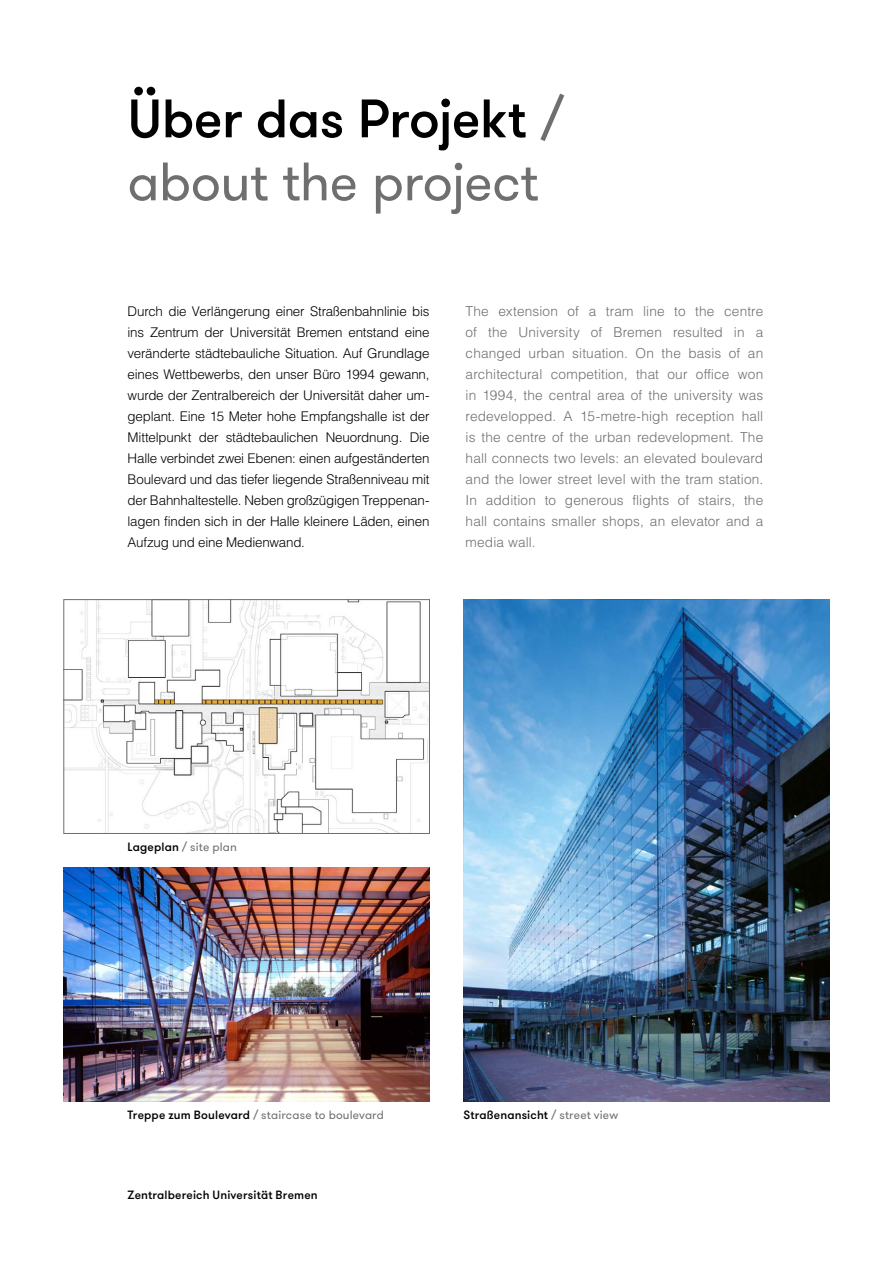
<style>
.page{position:relative;width:893px;height:1263px;background:#fff}
.page>*{position:absolute;margin:0;border:0;box-sizing:border-box;transform-origin:0 0}
.t1{font:54px/63px "GT Walsheim";letter-spacing:-.01em;color:#706f6f}
.t2{font:300 13.65px/21px "Helvetica LT Pro";letter-spacing:.01em;color:#706f6f;text-align:justify}
.t3{font:300 13.35px/21px "Helvetica LT Pro";letter-spacing:-.015em;color:#000;text-align:justify}
.t4{font:500 12px "GT Walsheim";letter-spacing:.01em;color:#000}
.t5{font:12px "GT Walsheim";letter-spacing:.01em;color:#706f6f}
.s1{font-weight:500;color:#000}
.s2{font-weight:400;color:#706f6f}
</style>
<div class="page">
<img style="left:463px;top:600px;width:366px;height:501px">
<img style="left:64px;top:867px;width:365px;height:234px">
<img style="left:66px;top:601px;width:362px;height:230px">
<div style="left:64px;top:599px;width:366px;height:234px;border:1px solid #706f6f"></div>
<h1 class="t1" style="left:128px;top:88px;width:438px"><span class="s1">Über das Projekt</span> / about the project</h1>
<p class="t3" style="left:128px;top:300px;width:303px">Durch die Verlängerung einer Straßenbahnlinie bis ins Zentrum der Universität Bremen entstand eine veränderte städtebauliche Situation. Auf Grundlage eines Wettbewerbs, den unser Büro 1994 gewann, wurde der Zentralbereich der Universität daher um&shy;geplant. Eine 15 Meter hohe Empfangshalle ist der Mittelpunkt der städtebaulichen Neuordnung. Die Halle verbindet zwei Ebenen: einen aufgeständerten Boulevard und das tiefer liegende Straßenniveau mit der Bahnhaltestelle. Neben großzügigen Treppenan&shy;lagen finden sich in der Halle kleinere Läden, einen Aufzug und eine Medienwand.</p>
<p class="t2" style="left:466px;top:300px;width:299px">The extension of a tram line to the centre of the University of Bremen resulted in a changed urban situation. On the basis of an architectural competition, that our office won in 1994, the central area of the university was redevelopped. A 15-metre-high reception hall is the centre of the urban redevelopment. The hall connects two levels: an elevated boulevard and the lower street level with the tram station.<br>In addition to generous flights of stairs, the hall contains smaller shops, an elevator and a media wall.</p>
<p class="t5" style="left:128px;top:839px;width:111px"><span class="s1">Lageplan</span> / site plan</p>
<p class="t5" style="left:128px;top:1107px;width:258px"><span class="s1">Treppe zum Boulevard</span> / staircase to boulevard</p>
<p class="t4" style="left:128px;top:1187px;width:192px">Zentralbereich Universität Bremen</p>
<p class="t4" style="left:463px;top:1107px;width:156px">Straßenansicht <span class="s2">/ street view</span></p>
</div>
